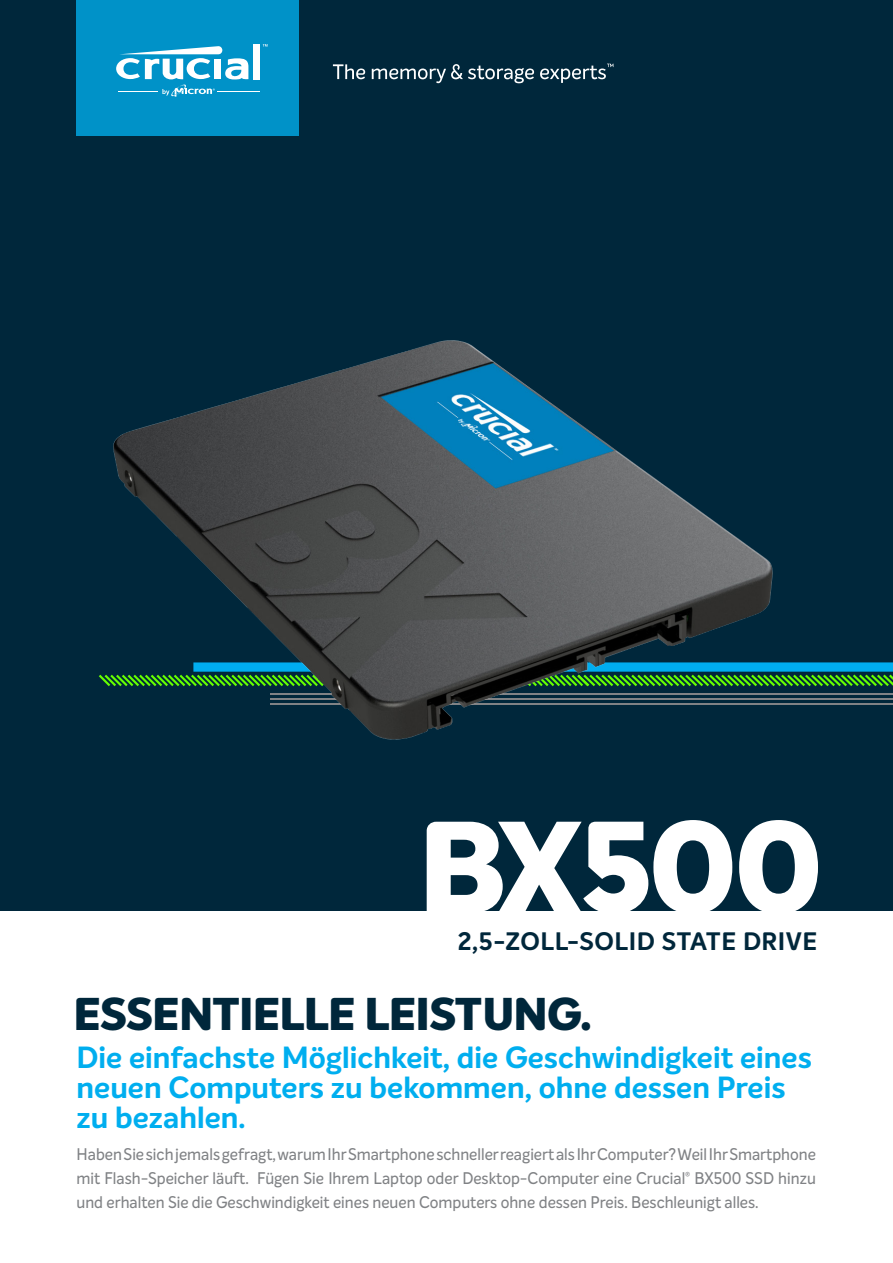
<style>
.page{position:relative;width:893px;height:1263px;background:#fff}
.page>*{position:absolute;margin:0;border:0;box-sizing:border-box;transform-origin:0 0}
.t1{font:800 45px "Intelo";letter-spacing:-.015em;color:#00273b}
.t2{font:700 30px/30px "Intelo Alt";color:#00aeef}
.t3{font:700 24.75px "Intelo";letter-spacing:.025em;color:#00273b}
.t4{font:500 16.5px/24px "Intelo Alt";color:#808285;text-align:justify;scale:.93 1}
</style>
<div class="page">
<div style="left:0;top:0;width:893px;height:910px;background:#00273b"></div>
<svg style="left:333px;top:64px;width:32px;height:15px"></svg>
<svg style="left:372px;top:64px;width:162px;height:19px"></svg>
<svg style="left:540px;top:64px;width:73px;height:19px"></svg>
<div style="left:77px;top:0;width:222px;height:135px;background:#0092c8"></div>
<div style="left:253px;top:44px;width:7px;height:35px;background:#fff"></div>
<hr style="left:218px;top:91px;width:42px;height:1px;background:#fff">
<svg style="left:116px;top:46px;width:132px;height:51px"></svg>
<svg style="left:263px;top:44px;width:5px;height:3px"></svg>
<svg style="left:739px;top:820px;width:79px;height:91px"></svg>
<svg style="left:427px;top:820px;width:305px;height:91px"></svg>
<hr style="left:270px;top:703px;width:623px;height:2px;background:#808285">
<hr style="left:270px;top:698px;width:623px;height:2px;background:#808285">
<hr style="left:270px;top:693px;width:623px;height:2px;background:#808285">
<div style="left:193px;top:662px;width:700px;height:10px;background:#00adf0"></div>
<svg style="left:99px;top:674px;width:794px;height:12px"></svg>
<img style="left:105px;top:340px;width:676px;height:400px">
<p class="t3" style="left:458px;top:925px;width:361px">2,5-ZOLL-SOLID STATE DRIVE</p>
<p class="t1" style="left:74px;top:985px;width:520px">ESSENTIELLE LEISTUNG.</p>
<p class="t2" style="left:77px;top:1043px;width:737px">Die einfachste Möglichkeit, die Geschwindigkeit eines neuen Computers zu bekommen, ohne dessen Preis zu bezahlen.</p>
<p class="t4" style="left:77px;top:1142px;width:797px">Haben Sie sich jemals gefragt, warum Ihr Smartphone schneller reagiert als Ihr Computer? Weil Ihr Smartphone mit Flash-Speicher läuft. Fügen Sie Ihrem Laptop oder Desktop-Computer eine Crucial<sup>®</sup> BX500 SSD hinzu und erhalten Sie die Geschwindigkeit eines neuen Computers ohne dessen Preis. Beschleunigt alles.</p>
</div>
